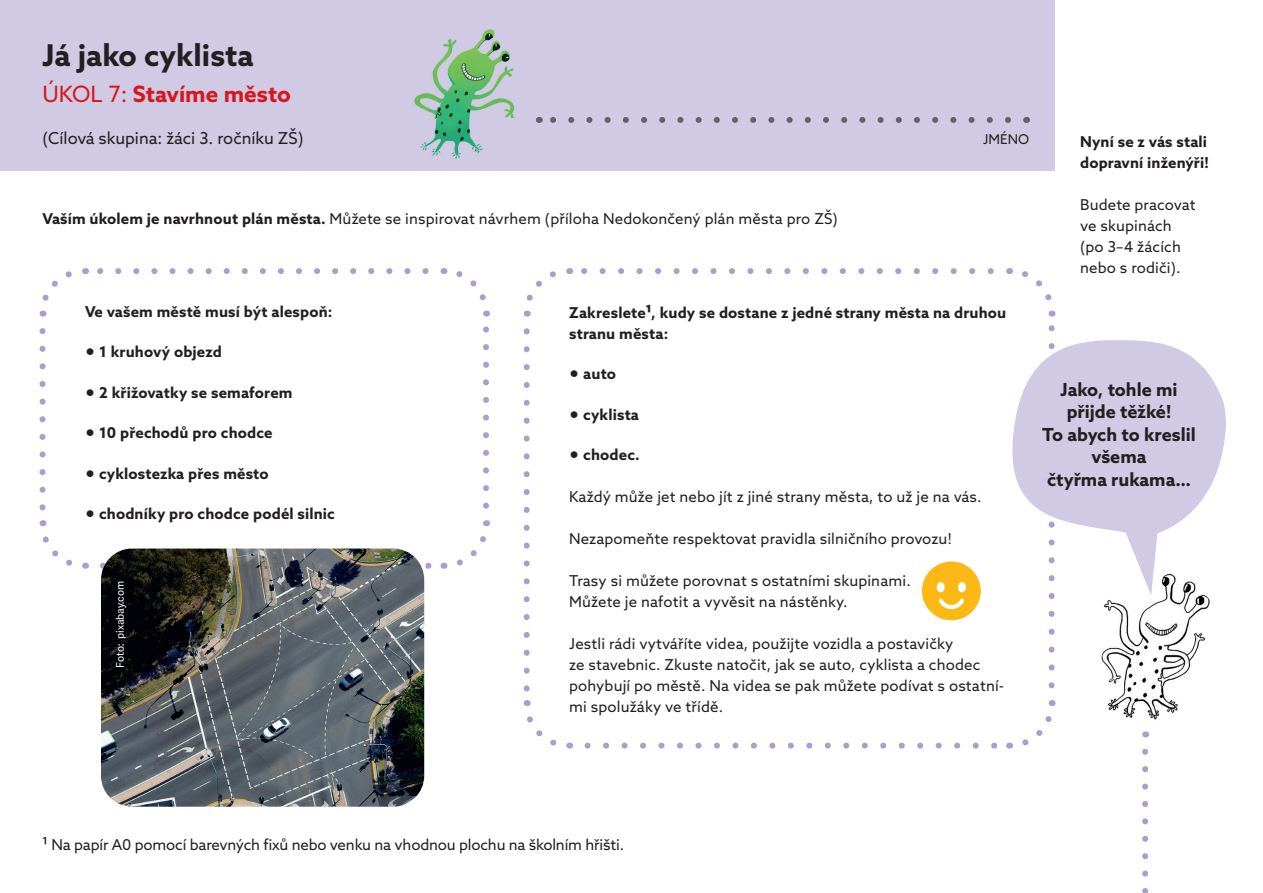
<style>
.page{position:relative;width:1263px;height:893px;background:#fff}
.page>*{position:absolute;margin:0;border:0;box-sizing:border-box;transform-origin:0 0}
.t1{font:700 30px "Azo Sans";color:#231f20}
.t2{font:700 22.5px "Azo Sans";color:#d7171f}
.t3{font:700 18px/22.5px "Azo Sans";color:#231f20;text-align:center}
.t4{font:16.5px "Azo Sans";color:#231f20}
.t5{font:15px/21px "Azo Sans";letter-spacing:.01em;color:#231f20}
.t6{font:700 15px/21px "Azo Sans";letter-spacing:.01em;color:#231f20}
.t7{font:15px "Azo Sans";letter-spacing:-.01em;color:#231f20}
.t8{font:13.5px "Azo Sans";color:#231f20}
.t9{font:10.5px "Adelle Sans";letter-spacing:-.005em;color:#fff}
.s1{font-weight:400}
.s2{font-weight:700}
.s3{font-family:"Adelle Sans";font-weight:400;font-size:16.5px}
.s4{font-family:"Adelle Sans";font-size:16.5px}
</style>
<div class="page">
<div style="left:0;top:0;width:1054px;height:170px;background:#d0cae4"></div>
<img style="left:1101px;top:595px;width:109px;height:139px">
<svg style="left:40px;top:331px;width:6px;height:180px"></svg>
<svg style="left:425px;top:563px;width:7px;height:6px"></svg>
<svg style="left:97px;top:268px;width:329px;height:6px"></svg>
<svg style="left:39px;top:271px;width:33px;height:46px"></svg>
<svg style="left:42px;top:536px;width:44px;height:33px"></svg>
<svg style="left:456px;top:520px;width:34px;height:46px"></svg>
<svg style="left:483px;top:311px;width:6px;height:195px"></svg>
<svg style="left:443px;top:268px;width:43px;height:33px"></svg>
<svg style="left:524px;top:331px;width:6px;height:361px"></svg>
<svg style="left:587px;top:743px;width:411px;height:6px"></svg>
<svg style="left:581px;top:268px;width:410px;height:6px"></svg>
<svg style="left:523px;top:271px;width:33px;height:46px"></svg>
<svg style="left:523px;top:700px;width:47px;height:49px"></svg>
<svg style="left:1022px;top:700px;width:34px;height:46px"></svg>
<svg style="left:1048px;top:311px;width:6px;height:374px"></svg>
<svg style="left:1009px;top:268px;width:43px;height:33px"></svg>
<svg style="left:1012px;top:340px;width:214px;height:255px;fill:#d0cae4"></svg>
<svg style="left:922px;top:561px;width:59px;height:59px"></svg>
<svg style="left:1142px;top:752px;width:6px;height:141px"></svg>
<img style="left:101px;top:549px;width:323px;height:258px">
<svg style="left:550px;top:117px;width:458px;height:6px"></svg>
<img style="left:414px;top:29px;width:101px;height:130px">
<h1 class="t1" style="left:43px;top:36px;width:213px">Já jako cyklista</h1>
<h2 class="t2" style="left:43px;top:79px;width:250px"><span class="s1">ÚKOL 7:</span> Stavíme město</h2>
<p class="t4" style="left:43px;top:127px;width:262px">(Cílová skupina: žáci 3. ročníku ZŠ)</p>
<p class="t5" style="left:43px;top:208px;width:797px"><span class="s2">Vaším úkolem je navrhnout plán města.</span> Můžete se inspirovat návrhem (příloha Nedokončený plán města pro ZŠ)</p>
<p class="t8" style="left:983px;top:130px;width:47px">JMÉNO</p>
<p class="t6" style="left:85px;top:301px;width:249px">Ve vašem městě musí být alespoň:</p>
<p class="t6" style="left:85px;top:341px;width:138px"><span class="s3">●</span> 1 kruhový objezd</p>
<p class="t6" style="left:85px;top:382px;width:209px"><span class="s3">●</span> 2 křižovatky se semaforem</p>
<p class="t6" style="left:85px;top:422px;width:189px"><span class="s3">●</span> 10 přechodů pro chodce</p>
<p class="t6" style="left:85px;top:463px;width:185px"><span class="s3">●</span> cyklostezka přes město</p>
<p class="t6" style="left:85px;top:503px;width:251px"><span class="s3">●</span> chodníky pro chodce podél silnic</p>
<p class="t9" style="left:114px;top:668px;width:88px;rotate:-90deg">Foto: pixabay.com</p>
<p class="t6" style="left:569px;top:301px;width:439px">Zakreslete<span class="s4">¹</span>, kudy se dostane z jedné strany města na druhou stranu města:</p>
<p class="t6" style="left:569px;top:363px;width:48px"><span class="s3">●</span> auto</p>
<p class="t6" style="left:569px;top:403px;width:71px"><span class="s3">●</span> cyklista</p>
<p class="t6" style="left:569px;top:444px;width:72px"><span class="s3">●</span> chodec.</p>
<p class="t5" style="left:569px;top:486px;width:414px">Každý může jet nebo jít z jiné strany města, to už je na vás.</p>
<p class="t5" style="left:569px;top:528px;width:384px">Nezapomeňte respektovat pravidla silničního provozu!</p>
<p class="t5" style="left:569px;top:570px;width:343px">Trasy si můžete porovnat s ostatními skupinami.<br>Můžete je nafotit a vyvěsit na nástěnky.</p>
<p class="t5" style="left:569px;top:633px;width:437px">Jestli rádi vytváříte videa, použijte vozidla a postavičky<br>ze stavebnic. Zkuste natočit, jak se auto, cyklista a chodec pohybují po městě. Na videa se pak můžete podívat s ostatní&shy;mi spolužáky ve třídě.</p>
<p class="t6" style="left:1080px;top:131px;width:130px">Nyní se z vás stali dopravní inženýři!</p>
<p class="t5" style="left:1080px;top:194px;width:117px">Budete pracovat ve skupinách (po 3–4 žácích nebo s rodiči).</p>
<p class="t3" style="left:1042px;top:378px;width:155px">Jako, tohle mi přijde těžké!<br>To abych to kreslil všema<br>čtyřma rukama…</p>
<p class="t7" style="left:43px;top:835px;width:583px"><span class="s4">¹</span> Na papír A0 pomocí barevných fixů nebo venku na vhodnou plochu na školním hřišti.</p>
</div>
